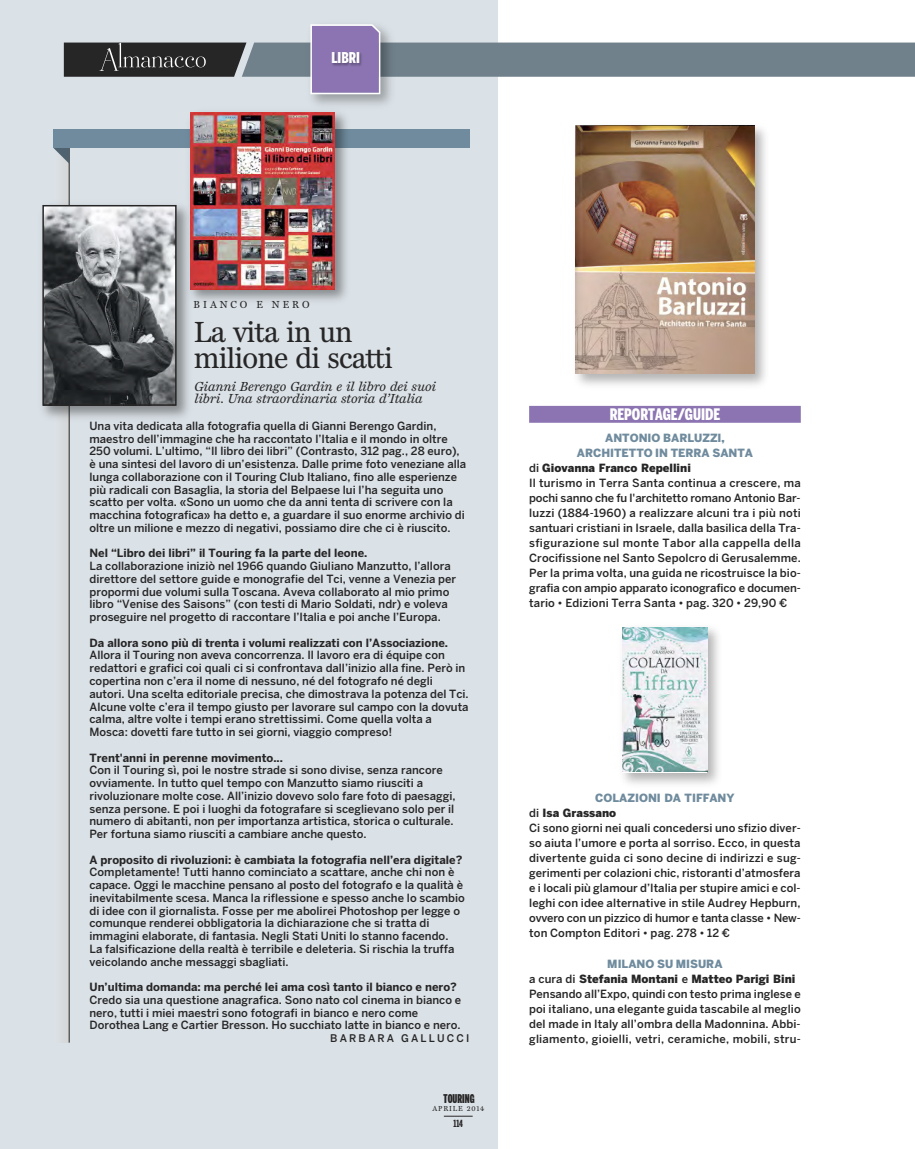
<style>
.page{position:relative;width:915px;height:1149px;background:#fff}
.page>*{position:absolute;margin:0;border:0;box-sizing:border-box;transform-origin:0 0}
.t1{font:30px/25.5px "Miller Daily Two";letter-spacing:-.03em;color:#272627}
.t2{font:900 15.75px "Benton Sans Comp";color:#fff}
.t3{font:900 14.7px "Benton Sans Comp";color:#fff}
.t4{font:italic 13.5px/12px "Miller Daily Two";color:#272627}
.t5{font:900 12px "Benton Sans Extra Comp";color:#272627}
.t6{font:500 11.25px/12.8px "Benton Sans";color:#272627}
.t7{font:700 11.25px "Benton Sans";color:#272627}
.t8{font:500 11.25px "Benton Sans";letter-spacing:.03em;color:#272627}
.t9{font:900 11.25px "Benton Sans";color:#6f8b9d}
.t10{font:900 11.25px "Benton Sans";color:#272627}
.t11{font:500 10.5px "Benton Sans";letter-spacing:.205em;color:#272627}
.t12{font:10.5px "Miller Daily Two";letter-spacing:.28em;color:#272627}
.t13{font:700 9.75px "Benton Sans Extra Comp";color:#272627}
.t14{font:7.5px "Miller Daily Two";letter-spacing:.11em;color:#272627}
.s1{font-weight:500}
.s2{font-weight:900;color:#6f8b9d}
.s3{font-weight:900}
</style>
<div class="page">
<div style="left:0;top:0;width:497px;height:1148px;background:#dbe2e7"></div>
<div style="left:56px;top:146px;width:13px;height:896px;background:#d8dbde"></div>
<hr style="left:69px;top:148px;width:1px;height:894px;background:#272627">
<svg style="left:53px;top:148px;width:16px;height:16px"></svg>
<div style="left:53px;top:130px;width:416px;height:18px;background:#6f8b9d"></div>
<div style="left:529px;top:406px;width:271px;height:16px;background:#8b74b1"></div>
<img style="left:623px;top:627px;width:96px;height:157px">
<img style="left:622px;top:627px;width:85px;height:144px">
<img style="left:575px;top:125px;width:191px;height:260px">
<img style="left:575px;top:125px;width:179px;height:248px">
<svg style="left:64px;top:24px;width:850px;height:70px"></svg>
<img style="left:42px;top:198px;width:147px;height:227px">
<img style="left:45px;top:208px;width:128px;height:194px">
<div style="left:42px;top:205px;width:134px;height:200px;border:2px solid #272627"></div>
<img style="left:183px;top:105px;width:170px;height:203px">
<img style="left:190px;top:112px;width:144px;height:177px">
<svg style="left:444px;top:1115px;width:28px;height:1px"></svg>
<h3 class="t3" style="left:331px;top:50px;width:30px">LIBRI</h3>
<p class="t12" style="left:193px;top:298px;width:117px">BIANCO E NERO</p>
<h1 class="t1" style="left:194px;top:319px;width:200px">La vita in un milione di scatti</h1>
<p class="t4" style="left:194px;top:380px;width:243px">Gianni Berengo Gardin e il libro dei suoi libri. Una straordinaria storia d’Italia</p>
<p class="t6" style="left:89px;top:419px;width:378px">Una vita dedicata alla fotografia quella di Gianni Berengo Gardin, maestro dell’immagine che ha raccontato l’Italia e il mondo in oltre 250 volumi. L’ultimo, “Il libro dei libri” (Contrasto, 312 pag., 28 euro), è una sintesi del lavoro di un’esistenza. Dalle prime foto veneziane alla lunga collaborazione con il Touring Club Italiano, fino alle esperienze più radicali con Basaglia, la storia del Belpaese lui l’ha seguita uno scatto per volta. «Sono un uomo che da anni tenta di scrivere con la macchina fotografica» ha detto e, a guardare il suo enorme archivio di oltre un milione e mezzo di negativi, possiamo dire che ci è riuscito.</p>
<p class="t7" style="left:89px;top:546px;width:279px">Nel “Libro dei libri” il Touring fa la parte del leone.</p>
<p class="t6" style="left:89px;top:559px;width:368px">La collaborazione iniziò nel 1966 quando Giuliano Manzutto, l’allora direttore del settore guide e monografie del Tci, venne a Venezia per propormi due volumi sulla Toscana. Aveva collaborato al mio primo libro “Venise des Saisons” (con testi di Mario Soldati, ndr) e voleva proseguire nel progetto di raccontare l’Italia e poi anche l’Europa.</p>
<p class="t7" style="left:89px;top:636px;width:360px">Da allora sono più di trenta i volumi realizzati con l’Associazione.</p>
<p class="t6" style="left:89px;top:649px;width:380px">Allora il Touring non aveva concorrenza. Il lavoro era di équipe con redattori e grafici coi quali ci si confrontava dall’inizio alla fine. Però in copertina non c’era il nome di nessuno, né del fotografo né degli autori. Una scelta editoriale precisa, che dimostrava la potenza del Tci.<br>Alcune volte c’era il tempo giusto per lavorare sul campo con la dovuta calma, altre volte i tempi erano strettissimi. Come quella volta a Mosca: dovetti fare tutto in sei giorni, viaggio compreso!</p>
<p class="t7" style="left:89px;top:750px;width:195px">Trent'anni in perenne movimento...</p>
<p class="t6" style="left:89px;top:763px;width:367px">Con il Touring sì, poi le nostre strade si sono divise, senza rancore ovviamente. In tutto quel tempo con Manzutto siamo riusciti a rivoluzionare molte cose. All’inizio dovevo solo fare foto di paesaggi, senza persone. E poi i luoghi da fotografare si sceglievano solo per il numero di abitanti, non per importanza artistica, storica o culturale.<br>Per fortuna siamo riusciti a cambiare anche questo.</p>
<p class="t7" style="left:89px;top:852px;width:374px">A proposito di rivoluzioni: è cambiata la fotografia nell’era digitale?</p>
<p class="t6" style="left:89px;top:865px;width:377px">Completamente! Tutti hanno cominciato a scattare, anche chi non è capace. Oggi le macchine pensano al posto del fotografo e la qualità è inevitabilmente scesa. Manca la riflessione e spesso anche lo scambio di idee con il giornalista. Fosse per me abolirei Photoshop per legge o comunque renderei obbligatoria la dichiarazione che si tratta di immagini elaborate, di fantasia. Negli Stati Uniti lo stanno facendo.<br>La falsificazione della realtà è terribile e deleteria. Si rischia la truffa veicolando anche messaggi sbagliati.</p>
<p class="t7" style="left:89px;top:980px;width:369px">Un’ultima domanda: ma perché lei ama così tanto il bianco e nero?</p>
<p class="t6" style="left:89px;top:993px;width:373px">Credo sia una questione anagrafica. Sono nato col cinema in bianco e nero, tutti i miei maestri sono fotografi in bianco e nero come<br>Dorothea Lang e Cartier Bresson. Ho succhiato latte in bianco e nero.</p>
<p class="t11" style="left:330px;top:1032px;width:140px">BArBArA GALLUCCI</p>
<p class="t5" style="left:443px;top:1091px;width:32px">TOURING</p>
<p class="t14" style="left:432px;top:1103px;width:53px">APRILE 2014</p>
<p class="t13" style="left:453px;top:1117px;width:11px">114</p>
<h2 class="t2" style="left:609px;top:405px;width:112px">REPORTAGE/GUIDE</h2>
<p class="t9" style="left:605px;top:431px;width:121px">ANTONIO BARLUZZI,</p>
<p class="t9" style="left:576px;top:446px;width:178px">ARCHITETTO IN TERRA SANTA</p>
<p class="t10" style="left:529px;top:461px;width:163px"><span class="s1">di</span> Giovanna Franco Repellini</p>
<p class="t6" style="left:529px;top:476px;width:273px">Il turismo in Terra Santa continua a crescere, ma</p>
<p class="t6" style="left:529px;top:491px;width:273px">pochi sanno che fu l'architetto romano Antonio Bar-</p>
<p class="t6" style="left:529px;top:506px;width:273px">luzzi (1884-1960) a realizzare alcuni tra i più noti</p>
<p class="t6" style="left:529px;top:521px;width:273px">santuari cristiani in Israele, dalla basilica della Tra-</p>
<p class="t8" style="left:529px;top:536px;width:273px">sfigurazione sul monte Tabor alla cappella della</p>
<p class="t6" style="left:529px;top:551px;width:273px">Crocifissione nel Santo Sepolcro di Gerusalemme.</p>
<p class="t6" style="left:529px;top:566px;width:273px">Per la prima volta, una guida ne ricostruisce la bio-</p>
<p class="t6" style="left:529px;top:581px;width:273px">grafia con ampio apparato iconografico e documen-</p>
<p class="t6" style="left:529px;top:596px;width:259px">tario • Edizioni Terra Santa • pag. 320 • 29,90 €</p>
<p class="t6" style="left:529px;top:790px;width:273px;line-height:15px;text-indent:66px"><span class="s2">COLAZIONI DA TIFFANY<br></span>di <span class="s3">Isa Grassano<br></span>Ci sono giorni nei quali concedersi uno sfizio diver&shy;so aiuta l’umore e porta al sorriso. Ecco, in questa divertente guida ci sono decine di indirizzi e sug&shy;gerimenti per colazioni chic, ristoranti d’atmosfera e i locali più glamour d’Italia per stupire amici e col&shy;leghi con idee alternative in stile Audrey Hepburn, ovvero con un pizzico di humor e tanta classe • New&shy;ton Compton Editori • pag. 278 • 12 €</p>
<p class="t6" style="left:529px;top:955px;width:273px;line-height:15px;text-align:center"><span class="s2">MILANO SU MISURA<br></span>a cura di <span class="s3">Stefania Montani</span> e <span class="s3">Matteo Parigi Bini </span>Pensando all’Expo, quindi con testo prima inglese e poi italiano, una elegante guida tascabile al meglio del made in Italy all’ombra della Madonnina. Abbi&shy;gliamento, gioielli, vetri, ceramiche, mobili, stru-</p>
</div>
